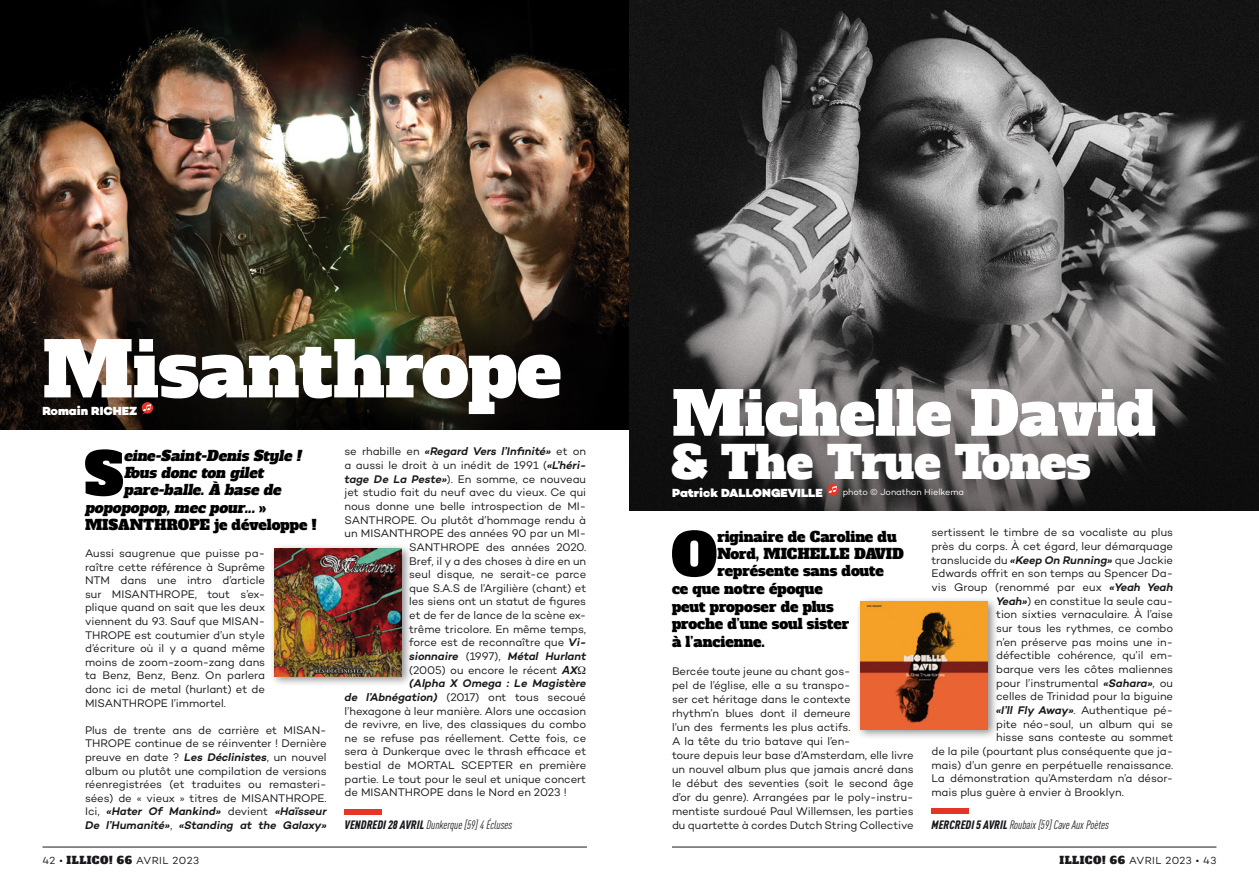
<style>
.page{position:relative;width:1259px;height:893px;background:#fff}
.page>*{position:absolute;margin:0;border:0;box-sizing:border-box;transform-origin:0 0}
.t1{font:75px "Alfa Slab One";color:#fff}
.t2{font:60px "Alfa Slab One";color:#fff}
.t3{font:58.2px "Alfa Slab One";color:#000}
.t4{font:45px "Alfa Slab One";letter-spacing:-.005em;color:#fff}
.t5{font:14.25px/17.1px "Alfa Slab One";color:#000}
.t6{font:italic 14.25px "Alfa Slab One";color:#000}
.t7{font:italic condensed 12px "DIN Pro";color:#1a171c}
.t8{font:900 12px "Campton";color:#fff}
.t9{font:11.25px/13.6px "Campton";letter-spacing:-.005em;color:#1a171c;text-align:justify}
.t10{font:italic 600 11.25px "Campton";color:#1a171c}
.t11{font:10.5px "Campton";letter-spacing:.04em;color:#1a171c}
.t12{font:9px "Campton";letter-spacing:-.005em;color:#fff}
.s1{font-style:normal}
.s2{font-weight:600;font-style:italic}
.s3{font-weight:400;font-style:normal}
.s4{font-family:"Arial";font-weight:700;font-style:italic}
.s5{font-weight:900}
.s6{font-family:"Alfa Slab One"}
</style>
<div class="page">
<hr style="left:43px;top:847px;width:544px;height:1px;background:#1a171c">
<hr style="left:672px;top:847px;width:544px;height:1px;background:#1a171c">
<img style="left:0;top:0;width:629px;height:429px">
<div style="left:344px;top:809px;width:38px;height:5px;background:#e53527"></div>
<svg style="left:142px;top:402px;width:11px;height:13px"></svg>
<div style="left:269px;top:543px;width:144px;height:144px;background:#1a171c;opacity:.5"></div>
<img style="left:274px;top:549px;width:128px;height:127px">
<img style="left:629px;top:0;width:630px;height:510px">
<div style="left:931px;top:809px;width:38px;height:5px;background:#e53527"></div>
<svg style="left:827px;top:484px;width:12px;height:13px"></svg>
<div style="left:855px;top:596px;width:144px;height:145px;background:#1a171c;opacity:.5"></div>
<img style="left:860px;top:602px;width:128px;height:127px">
<h1 class="t1" style="left:43px;top:320px;width:520px">Misanthrope</h1>
<p class="t8" style="left:43px;top:403px;width:96px">Romain RICHEZ</p>
<h3 class="t3" style="left:84px;top:435px;width:41px">S</h3>
<p class="t6" style="left:124px;top:446px;width:182px">eine-Saint-Denis Style !</p>
<p class="t6" style="left:124px;top:464px;width:145px">Fous donc ton gilet</p>
<p class="t6" style="left:124px;top:481px;width:162px">pare-balle.À base de</p>
<p class="t6" style="left:85px;top:498px;width:183px">popopopop,mec pour... <span class="s1">»</span></p>
<p class="t5" style="left:85px;top:516px;width:233px">MISANTHROPE je développe !</p>
<p class="t9" style="left:85px;top:546px;width:182px">Aussi saugrenue que puisse pa&shy;raître cette référence à Suprême NTM dans une intro d’article sur MISANTHROPE, tout s’ex&shy;plique quand on sait que les deux viennent du 93. Sauf que MISAN-THROPE est coutumier d’un style d’écriture où il y a quand même moins de zoom-zoom-zang dans ta Benz, Benz, Benz. On parlera donc ici de metal (hurlant) et de MISANTHROPE l’immortel.</p>
<p class="t9" style="left:85px;top:723px;width:243px">Plus de trente ans de carrière et MISAN-THROPE continue de se réinventer ! Dernière preuve en date ? <span class="s2">Les Déclinistes</span>, un nouvel album ou plutôt une compilation de versions réenregistrées (et traduites ou remasteri&shy;sées) de « vieux » titres de MISANTHROPE.<br>Ici, <span class="s2">«Hater Of Mankind»</span> devient <span class="s2">«Haïsseur De l’Humanité»</span>, <span class="s2">«Standing at the Galaxy»</span></p>
<p class="t10" style="left:344px;top:444px;width:243px"><span class="s3">se rhabille en</span> «Regard Vers l’Infinité» <span class="s3">et on</span></p>
<p class="t9" style="left:344px;top:458px;width:243px">a aussi le droit à un inédit de 1991 (<span class="s2">«L’héri-</span></p>
<p class="t9" style="left:344px;top:472px;width:243px"><span class="s2">tage De La Peste»</span>). En somme, ce nouveau</p>
<p class="t9" style="left:344px;top:485px;width:243px">jet studio fait du neuf avec du vieux. Ce qui</p>
<p class="t9" style="left:344px;top:499px;width:243px">nous donne une belle introspection de MI-</p>
<p class="t9" style="left:344px;top:513px;width:243px">SANTHROPE. Ou plutôt d’hommage rendu à</p>
<p class="t9" style="left:344px;top:526px;width:243px">un MISANTHROPE des années 90 par un MI-</p>
<p class="t9" style="left:409px;top:540px;width:179px">SANTHROPE des années 2020.</p>
<p class="t9" style="left:409px;top:554px;width:179px">Bref, il y a des choses à dire en un</p>
<p class="t9" style="left:409px;top:567px;width:179px">seul disque, ne serait-ce parce</p>
<p class="t9" style="left:409px;top:581px;width:178px">que S.A.S de l’Argilière (chant) et</p>
<p class="t9" style="left:409px;top:595px;width:179px">les siens ont un statut de figures</p>
<p class="t9" style="left:409px;top:608px;width:178px">et de fer de lance de la scène ex-</p>
<p class="t9" style="left:409px;top:622px;width:178px">trême tricolore. En même temps,</p>
<p class="t9" style="left:409px;top:635px;width:178px">force est de reconnaître que <span class="s2">Vi-</span></p>
<p class="t10" style="left:409px;top:649px;width:178px">sionnaire <span class="s3">(1997),</span> Métal Hurlant</p>
<p class="t9" style="left:409px;top:663px;width:170px">(2005) ou encore le récent <span class="s4">Α</span><span class="s2">X</span></p>
<p class="t10" style="left:409px;top:676px;width:178px">(Alpha X Omega : Le Magistère</p>
<p class="t9" style="left:344px;top:690px;width:243px"><span class="s2">de l’Abnégation)</span> (2017) ont tous secoué</p>
<p class="t9" style="left:344px;top:704px;width:243px">l’hexagone à leur manière. Alors une occasion</p>
<p class="t9" style="left:344px;top:717px;width:243px">de revivre, en live, des classiques du combo</p>
<p class="t9" style="left:344px;top:731px;width:243px">ne se refuse pas réellement. Cette fois, ce</p>
<p class="t9" style="left:344px;top:745px;width:243px">sera à Dunkerque avec le thrash efficace et</p>
<p class="t9" style="left:344px;top:758px;width:243px">bestial de MORTAL SCEPTER en première</p>
<p class="t9" style="left:344px;top:772px;width:243px">partie. Le tout pour le seul et unique concert</p>
<p class="t9" style="left:344px;top:785px;width:224px">de MISANTHROPE dans le Nord en 2023 !</p>
<p class="t7" style="left:344px;top:816px;width:169px"><span class="s5">VENDREDI 28 AVRIL</span> Dunkerque [59] 4 Écluses</p>
<h2 class="t2" style="left:672px;top:374px;width:485px">Michelle David</h2>
<h3 class="t4" style="left:672px;top:433px;width:420px">&amp; The True Tones</h3>
<p class="t8" style="left:672px;top:485px;width:152px">Patrick DALLONGEVILLE</p>
<p class="t12" style="left:842px;top:487px;width:123px">photo © Jonathan Hielkema</p>
<h3 class="t3" style="left:671px;top:516px;width:48px">O</h3>
<p class="t5" style="left:717px;top:528px;width:181px">riginaire de Caroline du<br>Nord, Mich</p>
<p class="t5" style="left:809px;top:546px;width:67px">elle David</p>
<p class="t5" style="left:717px;top:563px;width:168px">représente sans doute</p>
<p class="t5" style="left:672px;top:580px;width:152px">ce que notre époque</p>
<p class="t5" style="left:672px;top:598px;width:163px">peut proposer de plus</p>
<p class="t5" style="left:672px;top:616px;width:179px">proche d’une soul sister</p>
<p class="t5" style="left:672px;top:633px;width:95px">à l’ancienne.</p>
<p class="t9" style="left:672px;top:664px;width:243px;line-height:14.1px;text-align:left">Bercée toute jeune au chant gos-<br>pel de l’église, elle a su transpo-<br>ser cet héritage dans le contexte<br>rhythm’n blues dont il demeure<br>l’un des ferments les plus actifs.<br>A la tête du trio batave qui l’en-<br>toure depuis leur base d’Amsterdam, elle livre un nouvel album plus que jamais ancré dans le début des seventies (soit le second âge d’or du genre). Arrangées par le poly-instru&shy;mentiste surdoué Paul Willemsen, les parties du quartette à cordes Dutch String Collective</p>
<p class="t9" style="left:931px;top:525px;width:243px">sertissent le timbre de sa vocaliste au plus</p>
<p class="t9" style="left:931px;top:539px;width:243px">près du corps. À cet égard, leur démarquage</p>
<p class="t9" style="left:931px;top:553px;width:243px">translucide du <span class="s2">«Keep On Running»</span> que Jackie</p>
<p class="t9" style="left:931px;top:566px;width:243px">Edwards offrit en son temps au Spencer Da-</p>
<p class="t9" style="left:931px;top:580px;width:243px">vis Group (renommé par eux <span class="s2">«Yeah Yeah</span></p>
<p class="t9" style="left:996px;top:594px;width:178px"><span class="s2">Yeah»</span>) en constitue la seule cau-</p>
<p class="t9" style="left:996px;top:607px;width:178px">tion sixties vernaculaire. À l’aise</p>
<p class="t9" style="left:996px;top:621px;width:179px">sur tous les rythmes, ce combo</p>
<p class="t9" style="left:996px;top:635px;width:179px">n’en préserve pas moins une in-</p>
<p class="t9" style="left:996px;top:648px;width:179px">défectible cohérence, qu’il em-</p>
<p class="t9" style="left:996px;top:662px;width:179px">barque vers les côtes maliennes</p>
<p class="t9" style="left:996px;top:676px;width:179px">pour l’instrumental <span class="s2">«Sahara»</span>, ou</p>
<p class="t9" style="left:996px;top:689px;width:178px">celles de Trinidad pour la biguine</p>
<p class="t9" style="left:996px;top:703px;width:178px"><span class="s2">«I’ll Fly Away»</span>. Authentique pé-</p>
<p class="t9" style="left:996px;top:717px;width:179px">pite néo-soul, un album qui se</p>
<p class="t9" style="left:996px;top:730px;width:179px">hisse sans conteste au sommet</p>
<p class="t9" style="left:931px;top:744px;width:243px">de la pile (pourtant plus conséquente que ja-</p>
<p class="t9" style="left:931px;top:758px;width:243px">mais) d’un genre en perpétuelle renaissance.</p>
<p class="t9" style="left:931px;top:771px;width:243px">La démonstration qu’Amsterdam n’a désor-</p>
<p class="t9" style="left:931px;top:785px;width:194px">mais plus guère à envier à Brooklyn.</p>
<p class="t7" style="left:931px;top:816px;width:179px"><span class="s5">MERCREDI 5 AVRIL</span> Roubaix [59] Cave Aux Poètes</p>
<p class="t11" style="left:43px;top:854px;width:158px">42 • <span class="s6">ILLICO! 66</span> AVRIL 2023</p>
<p class="t11" style="left:1059px;top:854px;width:158px"><span class="s6">ILLICO! 66</span> AVRIL 2023 • 43</p>
</div>
